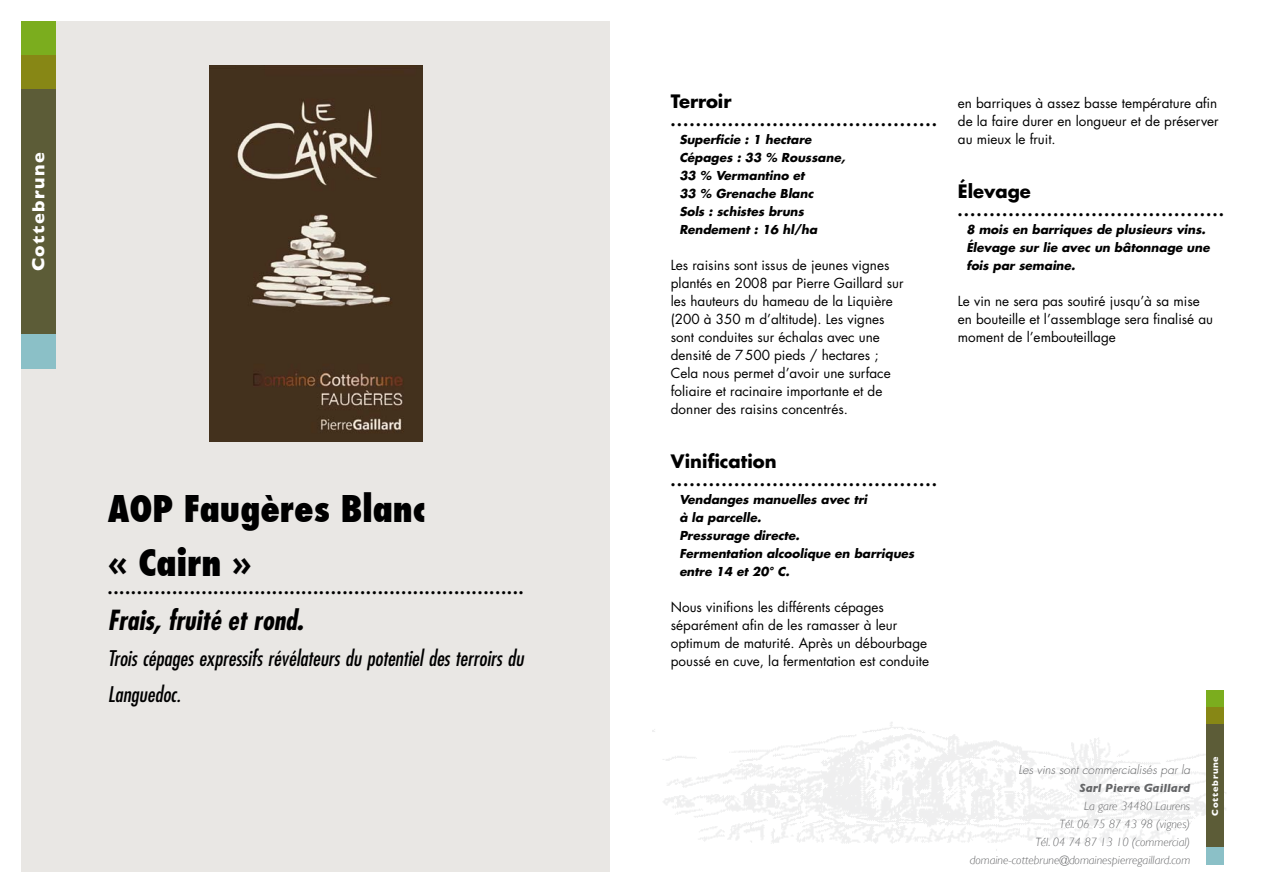
<style>
.page{position:relative;width:1263px;height:893px;background:#fff}
.page>*{position:absolute;margin:0;border:0;box-sizing:border-box;transform-origin:0 0}
.t1{font:800 condensed 36px/54px "Futura";color:#000}
.t2{font:italic 700 condensed 27px "Futura";color:#000}
.t3{font:italic condensed 21px/36px "Futura";color:#000}
.t4{font:700 18px "Futura";color:#000}
.t5{font:700 18px "Gill Sans";letter-spacing:.075em;color:#fff}
.t6{font:13.5px/18px "Futura";color:#000}
.t7{font:700 13.5px "Futura";color:#000}
.t8{font:italic 700 12px/18px "Futura";color:#000}
.t9{font:italic 300 12px/18px "Gill Sans";color:#646567;text-align:right}
.t10{font:italic 300 12px "Futura";color:#646567}
.t11{font:italic 700 12px "Gill Sans";color:#646567}
.t12{font:700 9px "Gill Sans";letter-spacing:.075em;color:#fff}
</style>
<div class="page">
<div style="left:21px;top:21px;width:589px;height:851px;background:#e9e7e4"></div>
<img style="left:209px;top:66px;width:213px;height:376px">
<div style="left:21px;top:21px;width:34px;height:34px;background:#7bad1e"></div>
<div style="left:21px;top:55px;width:34px;height:35px;background:#878715"></div>
<div style="left:21px;top:334px;width:34px;height:34px;background:#8bc0c7"></div>
<div style="left:21px;top:90px;width:34px;height:244px;background:#5c5c37"></div>
<div style="left:1206px;top:690px;width:18px;height:18px;background:#7bad1e"></div>
<div style="left:1206px;top:708px;width:18px;height:17px;background:#878715"></div>
<div style="left:1206px;top:847px;width:18px;height:17px;background:#8bc0c7"></div>
<div style="left:1206px;top:725px;width:18px;height:122px;background:#5c5c37"></div>
<h3 class="t5" style="left:28px;top:271px;width:120px;rotate:-90deg">Cottebrune</h3>
<h1 class="t1" style="left:108px;top:482px;width:319px">AOP Faugères Blanc « Cairn »</h1>
<p class="t7" style="left:108px;top:580px;width:417px">.......................................................................</p>
<h2 class="t2" style="left:108px;top:603px;width:197px">Frais, fruité et rond.</h2>
<h3 class="t3" style="left:108px;top:640px;width:417px">Trois cépages expressifs révélateurs du potentiel des terroirs du<br>Languedoc.</h3>
<h3 class="t4" style="left:671px;top:89px;width:62px">Terroir</h3>
<p class="t7" style="left:671px;top:112px;width:267px">..........................................</p>
<p class="t8" style="left:679px;top:130px;width:167px">Superficie : 1 hectare<br>Cépages : 33 % Roussane,<br>33 % Vermantino et<br>33 % Grenache Blanc<br>Sols : schistes bruns<br>Rendement : 16 hl/ha</p>
<p class="t6" style="left:671px;top:256px;width:234px">Les raisins sont issus de jeunes vignes plantés en 2008 par Pierre Gaillard sur les hauteurs du hameau de la Liquière (200 à 350 m d’altitude). Les vignes sont conduites sur échalas avec une densité de 7500 pieds / hectares ; Cela nous permet d’avoir une surface foliaire et racinaire importante et de donner des raisins concentrés.</p>
<h3 class="t4" style="left:671px;top:449px;width:107px">Vinification</h3>
<p class="t7" style="left:671px;top:472px;width:267px">..........................................</p>
<p class="t8" style="left:679px;top:490px;width:237px">Vendanges manuelles avec tri<br>à la parcelle.<br>Pressurage directe.<br>Fermentation alcoolique en barriques entre 14 et 20° C.</p>
<p class="t6" style="left:671px;top:598px;width:260px">Nous vinifions les différents cépages séparément afin de les ramasser à leur optimum de maturité. Après un débourbage poussé en cuve, la fermentation est conduite</p>
<p class="t6" style="left:958px;top:94px;width:262px;text-align:justify">en barriques à assez basse température afin de la faire durer en longueur et de préserver au mieux le fruit.</p>
<h3 class="t4" style="left:958px;top:179px;width:74px">Élevage</h3>
<p class="t7" style="left:958px;top:202px;width:267px">..........................................</p>
<p class="t8" style="left:966px;top:220px;width:245px">8 mois en barriques de plusieurs vins.<br>Élevage sur lie avec un bâtonnage une fois par semaine.</p>
<p class="t6" style="left:958px;top:292px;width:257px">Le vin ne sera pas soutiré jusqu’à sa mise en bouteille et l’assemblage sera finalisé au moment de l’embouteillage</p>
<p class="t10" style="left:1019px;top:762px;width:173px">Les vins sont commercialisés par la</p>
<p class="t11" style="left:1079px;top:781px;width:112px">Sarl Pierre Gaillard</p>
<p class="t9" style="left:970px;top:797px;width:222px">La gare 34480 Laurens<br>Tél. 06 75 87 43 98 (vignes)<br>Tél. 04 74 87 13 10 (commercial) domaine-cottebrune@domainespierregaillard.com</p>
<p class="t12" style="left:1210px;top:815px;width:61px;rotate:-90deg">Cottebrune</p>
</div>
